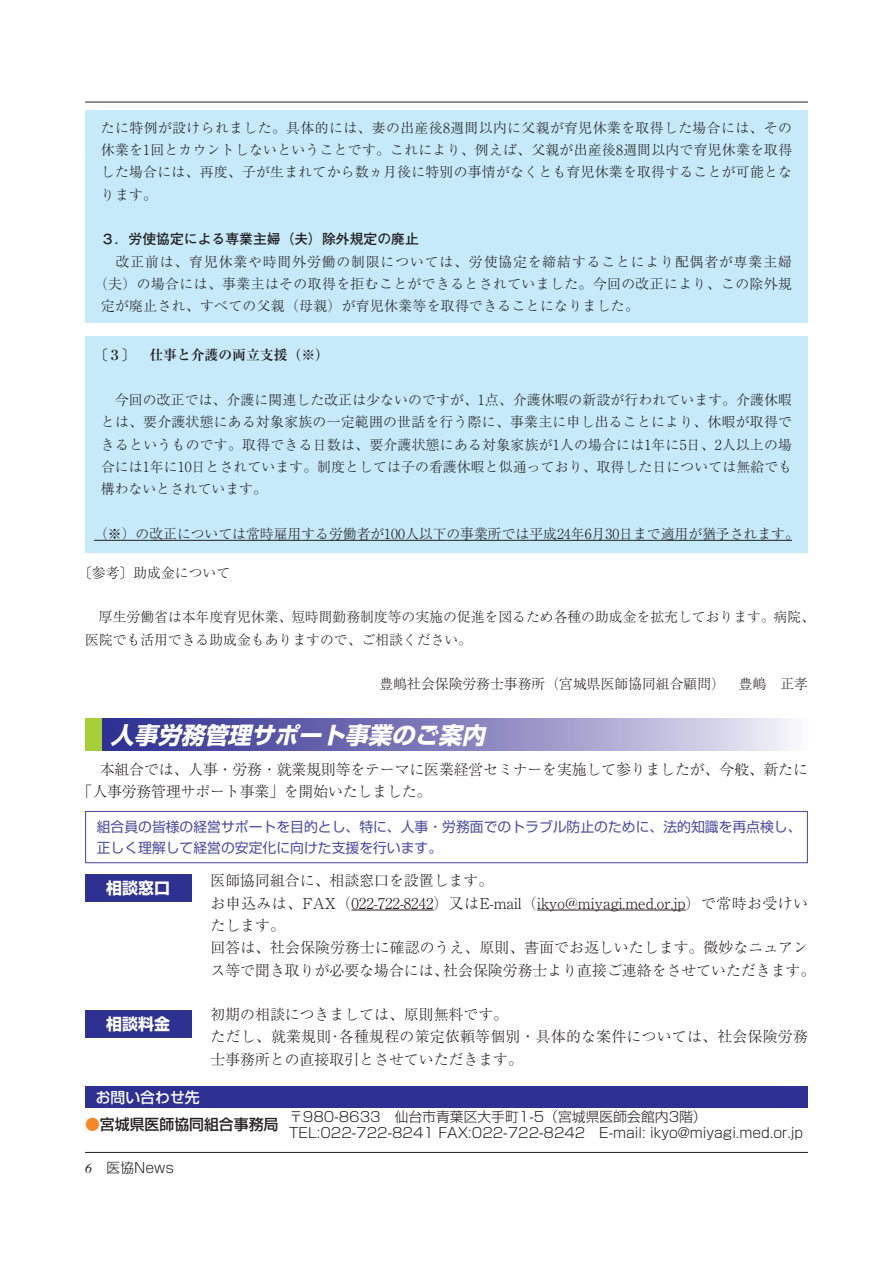
<style>
.page{position:relative;width:893px;height:1263px;background:#fff}
.page>*{position:absolute;margin:0;border:0;box-sizing:border-box;transform-origin:0 0}
.t1{font:italic 700 23.4px "Shin Go Pr 6";color:#fff}
.t2{font:700 15.9px "Shin Go Pr 6";color:#fff}
.t3{font:300 14.85px/22.4px "Ryumin Pr 6";color:#231f20}
.t4{font:500 14.85px "Shin Go Pr 6";color:#231f20}
.t5{font:500 14.85px "Shin Go Pr 6";color:#fff}
.t6{font:300 13.8px/22.4px "Ryumin Pr 6";letter-spacing:.01em;color:#231f20;text-align:justify}
.t7{font:300 13.8px/15.9px "Shin Go Pr 6";color:#231f20}
.t8{font:13.8px/20.7px "Shin Go Pr 6";color:#504fa1}
.t9{font:300 13.8px "Ryumin Pr 6";letter-spacing:.03em;color:#231f20}
.t10{font:300 13.8px "Ryumin Pr 6";letter-spacing:.065em;color:#231f20}
.t11{font:700 13.8px "Futo Go B101 Pr 6";color:#231f20}
.t12{font:700 13.8px "Ryumin Pr 6";color:#231f20}
.s1{color:#f58728}
.s2{font-family:"Times";font-weight:400;font-style:italic}
</style>
<div class="page">
<hr style="left:85px;top:102px;width:723px;height:1px;background:#231f20">
<hr style="left:85px;top:1152px;width:723px;height:1px;background:#231f20">
<div style="left:85px;top:1086px;width:723px;height:21px;background:#2e3092"></div>
<div style="left:85px;top:111px;width:723px;height:212px;background:#c6eafa"></div>
<div style="left:85px;top:336px;width:723px;height:217px;background:#c6eafa"></div>
<hr style="left:94px;top:540px;width:55px;height:1px;background:#231f20">
<svg style="left:149px;top:540px;width:28px;height:1px"></svg>
<hr style="left:177px;top:540px;width:69px;height:1px;background:#231f20">
<hr style="left:246px;top:540px;width:55px;height:1px;background:#231f20">
<svg style="left:301px;top:540px;width:28px;height:1px"></svg>
<hr style="left:329px;top:540px;width:41px;height:1px;background:#231f20">
<hr style="left:370px;top:540px;width:35px;height:1px;background:#231f20">
<hr style="left:405px;top:540px;width:41px;height:1px;background:#231f20">
<svg style="left:446px;top:540px;width:14px;height:1px"></svg>
<hr style="left:460px;top:540px;width:42px;height:1px;background:#231f20">
<svg style="left:502px;top:540px;width:27px;height:1px"></svg>
<hr style="left:529px;top:540px;width:104px;height:1px;background:#231f20">
<svg style="left:633px;top:540px;width:97px;height:1px"></svg>
<hr style="left:730px;top:540px;width:62px;height:1px;background:#231f20">
<div style="left:85px;top:719px;width:17px;height:32px;background:#a6ce39"></div>
<svg style="left:102px;top:719px;width:688px;height:32px"></svg>
<hr style="left:351px;top:909px;width:83px;height:1px;background:#231f20">
<hr style="left:537px;top:909px;width:149px;height:1px;background:#231f20">
<div style="left:85px;top:811px;width:723px;height:52px;border:1px solid #504fa1"></div>
<div style="left:85px;top:874px;width:106px;height:27px;background:#2e3092"></div>
<div style="left:85px;top:1010px;width:106px;height:27px;background:#2e3092"></div>
<p class="t6" style="left:101px;top:116px;width:693px">たに特例が設けられました。具体的には、妻の出産後8週間以内に父親が育児休業を取得した場合には、その休業を1回とカウントしないということです。これにより、例えば、父親が出産後8週間以内で育児休業を取得した場合には、再度、子が生まれてから数ヵ月後に特別の事情がなくとも育児休業を取得することが可能となります。</p>
<p class="t11" style="left:101px;top:228px;width:319px">３．労使協定による専業主婦（夫）除外規定の廃止</p>
<p class="t10" style="left:116px;top:251px;width:678px">改正前は、育児休業や時間外労働の制限については、労使協定を締結することにより配偶者が専業主婦</p>
<p class="t9" style="left:94px;top:273px;width:699px">（夫）の場合には、事業主はその取得を拒むことができるとされていました。今回の改正により、この除外規</p>
<p class="t6" style="left:101px;top:294px;width:539px">定が廃止され、すべての父親（母親）が育児休業等を取得できることになりました。</p>
<p class="t12" style="left:94px;top:344px;width:236px">〔３〕　仕事と介護の両立支援（※）</p>
<p class="t6" style="left:101px;top:388px;width:693px;text-indent:14px">今回の改正では、介護に関連した改正は少ないのですが、1点、介護休暇の新設が行われています。介護休暇とは、要介護状態にある対象家族の一定範囲の世話を行う際に、事業主に申し出ることにより、休暇が取得できるというものです。取得できる日数は、要介護状態にある対象家族が1人の場合には1年に5日、2人以上の場合には1年に10日とされています。制度としては子の看護休暇と似通っており、取得した日については無給でも構わないとされています。</p>
<p class="t6" style="left:94px;top:522px;width:706px">（※）の改正については常時雇用する労働者が100人以下の事業所では平成24年6月30日まで適用が猶予されます。</p>
<p class="t6" style="left:78px;top:561px;width:154px">〔参考〕助成金について</p>
<p class="t6" style="left:85px;top:605px;width:731px;text-indent:14px">厚生労働省は本年度育児休業、短時間勤務制度等の実施の促進を図るため各種の助成金を拡充しております。病院、医院でも活用できる助成金もありますので、ご相談ください。</p>
<p class="t6" style="left:380px;top:672px;width:430px">豊嶋社会保険労務士事務所（宮城県医師協同組合顧問）　豊嶋　正孝</p>
<h1 class="t1" style="left:111px;top:716px;width:383px">人事労務管理サポート事業のご案内</h1>
<p class="t3" style="left:78px;top:757px;width:732px;text-indent:22px">本組合では、人事・労務・就業規則等をテーマに医業経営セミナーを実施して参りましたが、今般、新たに「人事労務管理サポート事業」を開始いたしました。</p>
<p class="t8" style="left:97px;top:815px;width:706px">組合員の皆様の経営サポートを目的とし、特に、人事・労務面でのトラブル防止のために、法的知識を再点検し、正しく理解して経営の安定化に向けた支援を行います。</p>
<p class="t2" style="left:106px;top:875px;width:65px">相談窓口</p>
<p class="t3" style="left:210px;top:868px;width:606px">医師協同組合に、相談窓口を設置します。<br>お申込みは、FAX（022-722-8242）又はE-mail（ikyo@miyagi.med.or.jp）で常時お受けいたします。<br>回答は、社会保険労務士に確認のうえ、原則、書面でお返しいたします。微妙なニュアンス等で聞き取りが必要な場合には、社会保険労務士より直接ご連絡をさせていただきます。</p>
<p class="t3" style="left:210px;top:1002px;width:599px">初期の相談につきましては、原則無料です。<br>ただし、就業規則･各種規程の策定依頼等個別・具体的な案件については、社会保険労務士事務所との直接取引とさせていただきます。</p>
<p class="t2" style="left:106px;top:1011px;width:65px">相談料金</p>
<p class="t5" style="left:96px;top:1085px;width:106px">お問い合わせ先</p>
<p class="t4" style="left:85px;top:1112px;width:195px"><span class="s1">●</span>宮城県医師協同組合事務局</p>
<p class="t7" style="left:289px;top:1108px;width:516px">〒980-8633　仙台市青葉区大手町1-5（宮城県医師会館内3階）<br>TEL:022-722-8241 FAX:022-722-8242　E-mail: ikyo@miyagi.med.or.jp</p>
<p class="t7" style="left:85px;top:1159px;width:91px"><span class="s2">6</span> 医協News</p>
</div>
